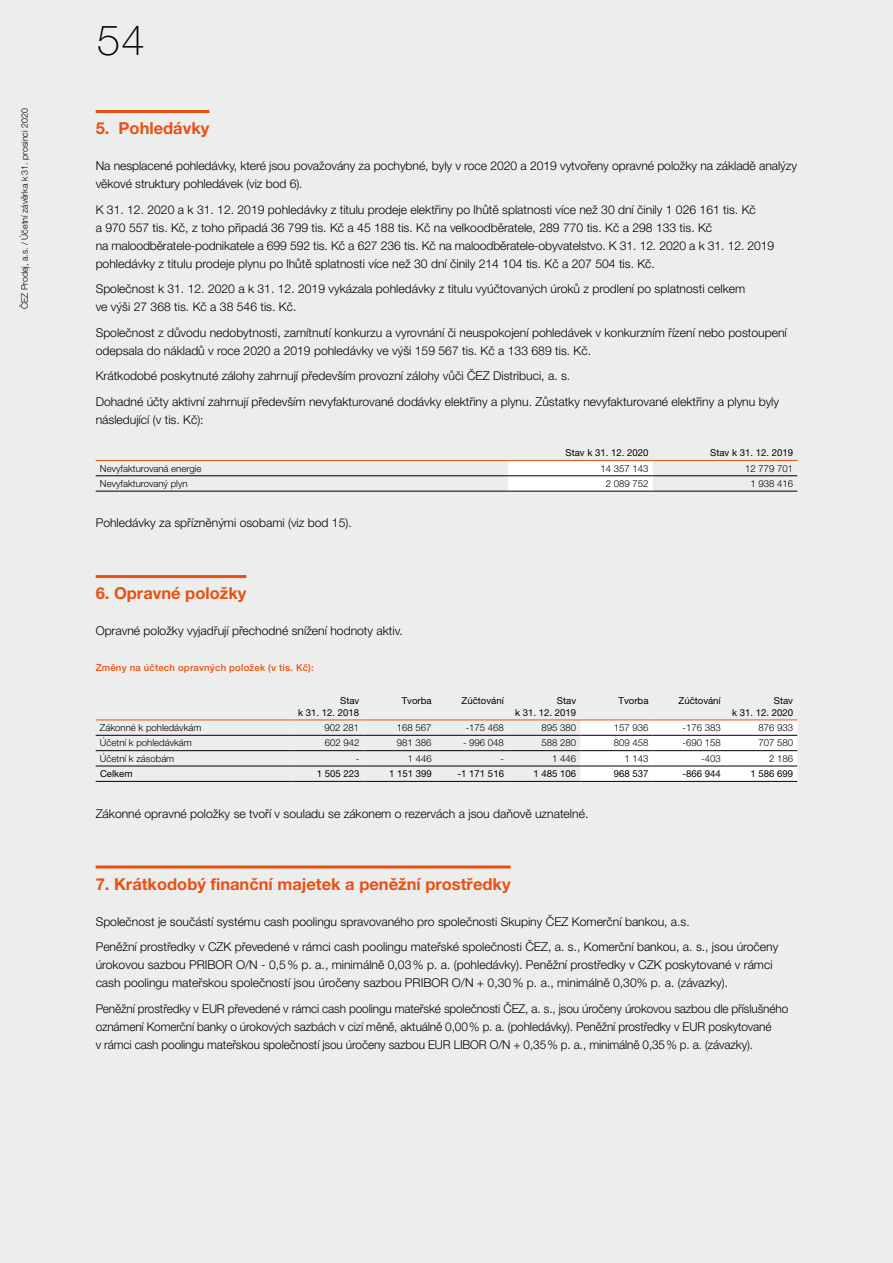
<style>
.page{position:relative;width:893px;height:1263px;background:#eceded}
.page>*{position:absolute;margin:0;border:0;box-sizing:border-box;transform-origin:0 0}
.t1{font:300 45px "Nimbus CEZCE";color:#000}
.t2{font:700 16.5px "Helvetica Neue LT Pro";color:#e85113}
.t3{font:300 12.15px/18px "Helvetica Neue LT Pro";color:#000}
.t4{font:300 9.6px "Helvetica Neue LT Pro";color:#000}
.t5{font:9.6px/12px "Helvetica Neue LT Pro";color:#000;text-align:right}
.t6{font:500 9.6px "Helvetica Neue LT Pro";letter-spacing:.02em;color:#e85113}
.t7{font:300 9px "Helvetica Neue LT Pro";color:#000}
</style>
<div class="page">
<hr style="left:96px;top:110px;width:113px;height:3px;background:#e85113">
<hr style="left:96px;top:575px;width:150px;height:3px;background:#e85113">
<hr style="left:96px;top:865px;width:415px;height:3px;background:#e85113">
<div style="left:508px;top:461px;width:145px;height:30px;background:#fff"></div>
<hr style="left:96px;top:475px;width:412px;height:1px;background:#000">
<hr style="left:508px;top:475px;width:145px;height:1px;background:#000">
<hr style="left:653px;top:475px;width:144px;height:1px;background:#000">
<hr style="left:96px;top:491px;width:412px;height:1px;background:#000">
<hr style="left:508px;top:491px;width:145px;height:1px;background:#000">
<hr style="left:653px;top:491px;width:144px;height:1px;background:#000">
<hr style="left:96px;top:460px;width:412px;height:1px;background:#e85113">
<hr style="left:508px;top:460px;width:145px;height:1px;background:#e85113">
<hr style="left:653px;top:460px;width:144px;height:1px;background:#e85113">
<svg style="left:580px;top:720px;width:217px;height:61px"></svg>
<hr style="left:96px;top:735px;width:195px;height:1px;background:#000">
<hr style="left:291px;top:735px;width:73px;height:1px;background:#000">
<hr style="left:364px;top:735px;width:72px;height:1px;background:#000">
<hr style="left:436px;top:735px;width:72px;height:1px;background:#000">
<hr style="left:508px;top:735px;width:72px;height:1px;background:#000">
<hr style="left:580px;top:735px;width:73px;height:1px;background:#000">
<hr style="left:653px;top:735px;width:72px;height:1px;background:#000">
<hr style="left:725px;top:735px;width:72px;height:1px;background:#000">
<hr style="left:96px;top:750px;width:195px;height:1px;background:#000">
<hr style="left:291px;top:750px;width:73px;height:1px;background:#000">
<hr style="left:364px;top:750px;width:72px;height:1px;background:#000">
<hr style="left:436px;top:750px;width:72px;height:1px;background:#000">
<hr style="left:508px;top:750px;width:72px;height:1px;background:#000">
<hr style="left:580px;top:750px;width:73px;height:1px;background:#000">
<hr style="left:653px;top:750px;width:72px;height:1px;background:#000">
<hr style="left:725px;top:750px;width:72px;height:1px;background:#000">
<hr style="left:96px;top:719px;width:195px;height:1px;background:#e85113">
<hr style="left:291px;top:719px;width:73px;height:1px;background:#e85113">
<hr style="left:364px;top:719px;width:72px;height:1px;background:#e85113">
<hr style="left:436px;top:719px;width:72px;height:1px;background:#e85113">
<hr style="left:508px;top:719px;width:72px;height:1px;background:#e85113">
<hr style="left:580px;top:719px;width:73px;height:1px;background:#e85113">
<hr style="left:653px;top:719px;width:72px;height:1px;background:#e85113">
<hr style="left:725px;top:719px;width:72px;height:1px;background:#e85113">
<hr style="left:96px;top:766px;width:195px;height:1px;background:#000">
<hr style="left:291px;top:766px;width:73px;height:1px;background:#000">
<hr style="left:364px;top:766px;width:72px;height:1px;background:#000">
<hr style="left:436px;top:766px;width:72px;height:1px;background:#000">
<hr style="left:508px;top:766px;width:72px;height:1px;background:#000">
<hr style="left:580px;top:766px;width:73px;height:1px;background:#000">
<hr style="left:653px;top:766px;width:72px;height:1px;background:#000">
<hr style="left:725px;top:766px;width:72px;height:1px;background:#000">
<hr style="left:96px;top:781px;width:195px;height:1px;background:#000">
<hr style="left:291px;top:781px;width:73px;height:1px;background:#000">
<hr style="left:364px;top:781px;width:72px;height:1px;background:#000">
<hr style="left:436px;top:781px;width:72px;height:1px;background:#000">
<hr style="left:508px;top:781px;width:72px;height:1px;background:#000">
<hr style="left:580px;top:781px;width:73px;height:1px;background:#000">
<hr style="left:653px;top:781px;width:72px;height:1px;background:#000">
<hr style="left:725px;top:781px;width:72px;height:1px;background:#000">
<p class="t7" style="left:19px;top:309px;width:202px;rotate:-90deg">ČEZ Prodej, a.s. / Účetní závěrka k 31. prosinci 2020</p>
<h1 class="t1" style="left:96px;top:15px;width:52px">54</h1>
<h2 class="t2" style="left:96px;top:118px;width:115px">5. Pohledávky</h2>
<p class="t3" style="left:96px;top:157px;width:703px">Na nesplacené pohledávky, které jsou považovány za pochybné, byly v roce 2020 a 2019 vytvořeny opravné položky na základě analýzy věkové struktury pohledávek (viz bod 6).</p>
<p class="t3" style="left:96px;top:200px;width:680px">K 31. 12. 2020 a k 31. 12. 2019 pohledávky z titulu prodeje elektřiny po lhůtě splatnosti více než 30 dní činily 1 026 161 tis. Kč<br>a 970 557 tis. Kč, z toho připadá 36 799 tis. Kč a 45 188 tis. Kč na velkoodběratele, 289 770 tis. Kč a 298 133 tis. Kč<br>na maloodběratele-podnikatele a 699 592 tis. Kč a 627 236 tis. Kč na maloodběratele-obyvatelstvo. K 31. 12. 2020 a k 31. 12. 2019 pohledávky z titulu prodeje plynu po lhůtě splatnosti více než 30 dní činily 214 104 tis. Kč a 207 504 tis. Kč.</p>
<p class="t3" style="left:96px;top:280px;width:651px">Společnost k 31. 12. 2020 a k 31. 12. 2019 vykázala pohledávky z titulu vyúčtovaných úroků z prodlení po splatnosti celkem ve výši 27 368 tis. Kč a 38 546 tis. Kč.</p>
<p class="t3" style="left:96px;top:323px;width:693px">Společnost z důvodu nedobytnosti, zamítnutí konkurzu a vyrovnání či neuspokojení pohledávek v konkurzním řízení nebo postoupení odepsala do nákladů v roce 2020 a 2019 pohledávky ve výši 159 567 tis. Kč a 133 689 tis. Kč.</p>
<p class="t3" style="left:96px;top:363px;width:685px;line-height:25.5px">Krátkodobé poskytnuté zálohy zahrnují především provozní zálohy vůči ČEZ Distribuci, a. s.<br>Dohadné účty aktivní zahrnují především nevyfakturované dodávky elektřiny a plynu. Zůstatky nevyfakturované elektřiny a plynu byly</p>
<p class="t3" style="left:96px;top:410px;width:110px">následující (v tis. Kč):</p>
<p class="t5" style="left:566px;top:447px;width:84px">Stav k 31. 12. 2020</p>
<p class="t5" style="left:710px;top:447px;width:84px">Stav k 31. 12. 2019</p>
<p class="t4" style="left:100px;top:462px;width:103px">Nevyfakturovaná energie</p>
<p class="t4" style="left:600px;top:462px;width:50px">14 357 143</p>
<p class="t4" style="left:745px;top:462px;width:50px">12 779 701</p>
<p class="t4" style="left:100px;top:478px;width:89px">Nevyfakturovaný plyn</p>
<p class="t4" style="left:606px;top:478px;width:44px">2 089 752</p>
<p class="t4" style="left:750px;top:478px;width:44px">1 938 416</p>
<p class="t3" style="left:96px;top:514px;width:258px">Pohledávky za spřízněnými osobami (viz bod 15).</p>
<h2 class="t2" style="left:96px;top:583px;width:152px">6. Opravné položky</h2>
<p class="t3" style="left:96px;top:622px;width:309px">Opravné položky vyjadřují přechodné snížení hodnoty aktiv.</p>
<p class="t6" style="left:96px;top:662px;width:220px">Změny na účtech opravných položek (v tis. Kč):</p>
<p class="t5" style="left:298px;top:694px;width:63px">Stav<br>k 31. 12. 2018</p>
<p class="t5" style="left:402px;top:694px;width:31px">Tvorba</p>
<p class="t5" style="left:462px;top:694px;width:44px">Zúčtování</p>
<p class="t5" style="left:515px;top:694px;width:63px">Stav<br>k 31. 12. 2019</p>
<p class="t5" style="left:619px;top:694px;width:31px">Tvorba</p>
<p class="t5" style="left:678px;top:694px;width:44px">Zúčtování</p>
<p class="t5" style="left:732px;top:694px;width:63px">Stav<br>k 31. 12. 2020</p>
<p class="t4" style="left:100px;top:722px;width:103px">Zákonné k pohledávkám</p>
<p class="t4" style="left:325px;top:722px;width:36px">902 281</p>
<p class="t4" style="left:397px;top:722px;width:36px">168 567</p>
<p class="t4" style="left:466px;top:722px;width:40px">-175 468</p>
<p class="t4" style="left:541px;top:722px;width:36px">895 380</p>
<p class="t4" style="left:614px;top:722px;width:36px">157 936</p>
<p class="t4" style="left:682px;top:722px;width:40px">-176 383</p>
<p class="t4" style="left:758px;top:722px;width:36px">876 933</p>
<p class="t4" style="left:100px;top:737px;width:93px">Účetní k pohledávkám</p>
<p class="t4" style="left:325px;top:737px;width:36px">602 942</p>
<p class="t4" style="left:397px;top:737px;width:36px">981 386</p>
<p class="t4" style="left:463px;top:737px;width:42px">- 996 048</p>
<p class="t4" style="left:541px;top:737px;width:36px">588 280</p>
<p class="t4" style="left:614px;top:737px;width:36px">809 458</p>
<p class="t4" style="left:683px;top:737px;width:40px">-690 158</p>
<p class="t4" style="left:758px;top:737px;width:36px">707 580</p>
<p class="t4" style="left:100px;top:752px;width:76px">Účetní k zásobám</p>
<p class="t4" style="left:356px;top:752px;width:5px">-</p>
<p class="t4" style="left:408px;top:752px;width:26px">1 446</p>
<p class="t4" style="left:500px;top:752px;width:5px">-</p>
<p class="t4" style="left:552px;top:752px;width:26px">1 446</p>
<p class="t4" style="left:624px;top:752px;width:26px">1 143</p>
<p class="t4" style="left:701px;top:752px;width:21px">-403</p>
<p class="t4" style="left:769px;top:752px;width:26px">2 186</p>
<p class="t5" style="left:100px;top:767px;width:34px">Celkem</p>
<p class="t5" style="left:317px;top:767px;width:44px">1 505 223</p>
<p class="t5" style="left:389px;top:767px;width:44px">1 151 399</p>
<p class="t5" style="left:458px;top:767px;width:48px">-1 171 516</p>
<p class="t5" style="left:534px;top:767px;width:44px">1 485 106</p>
<p class="t5" style="left:614px;top:767px;width:36px">968 537</p>
<p class="t5" style="left:682px;top:767px;width:40px">-866 944</p>
<p class="t5" style="left:750px;top:767px;width:44px">1 586 699</p>
<p class="t3" style="left:96px;top:804px;width:494px">Zákonné opravné položky se tvoří v souladu se zákonem o rezervách a jsou daňově uznatelné.</p>
<h2 class="t2" style="left:96px;top:874px;width:416px">7. Krátkodobý finanční majetek a peněžní prostředky</h2>
<p class="t3" style="left:96px;top:908px;width:684px;line-height:25.5px">Společnost je součástí systému cash poolingu spravovaného pro společnosti Skupiny ČEZ Komerční bankou, a.s.<br>Peněžní prostředky v CZK převedené v rámci cash poolingu mateřské společnosti ČEZ, a. s., Komerční bankou, a. s., jsou úročeny</p>
<p class="t3" style="left:96px;top:956px;width:678px">úrokovou sazbou PRIBOR O/N - 0,5% p. a., minimálně 0,03% p. a. (pohledávky). Peněžní prostředky v CZK poskytované v rámci cash poolingu mateřskou společností jsou úročeny sazbou PRIBOR O/N + 0,30% p. a., minimálně 0,30% p. a. (závazky).</p>
<p class="t3" style="left:96px;top:999px;width:694px">Peněžní prostředky v EUR převedené v rámci cash poolingu mateřské společnosti ČEZ, a. s., jsou úročeny úrokovou sazbou dle příslušného oznámení Komerční banky o úrokových sazbách v cizí měně, aktuálně 0,00% p. a. (pohledávky). Peněžní prostředky v EUR poskytované<br>v rámci cash poolingu mateřskou společností jsou úročeny sazbou EUR LIBOR O/N + 0,35% p. a., minimálně 0,35% p. a. (závazky).</p>
</div>
